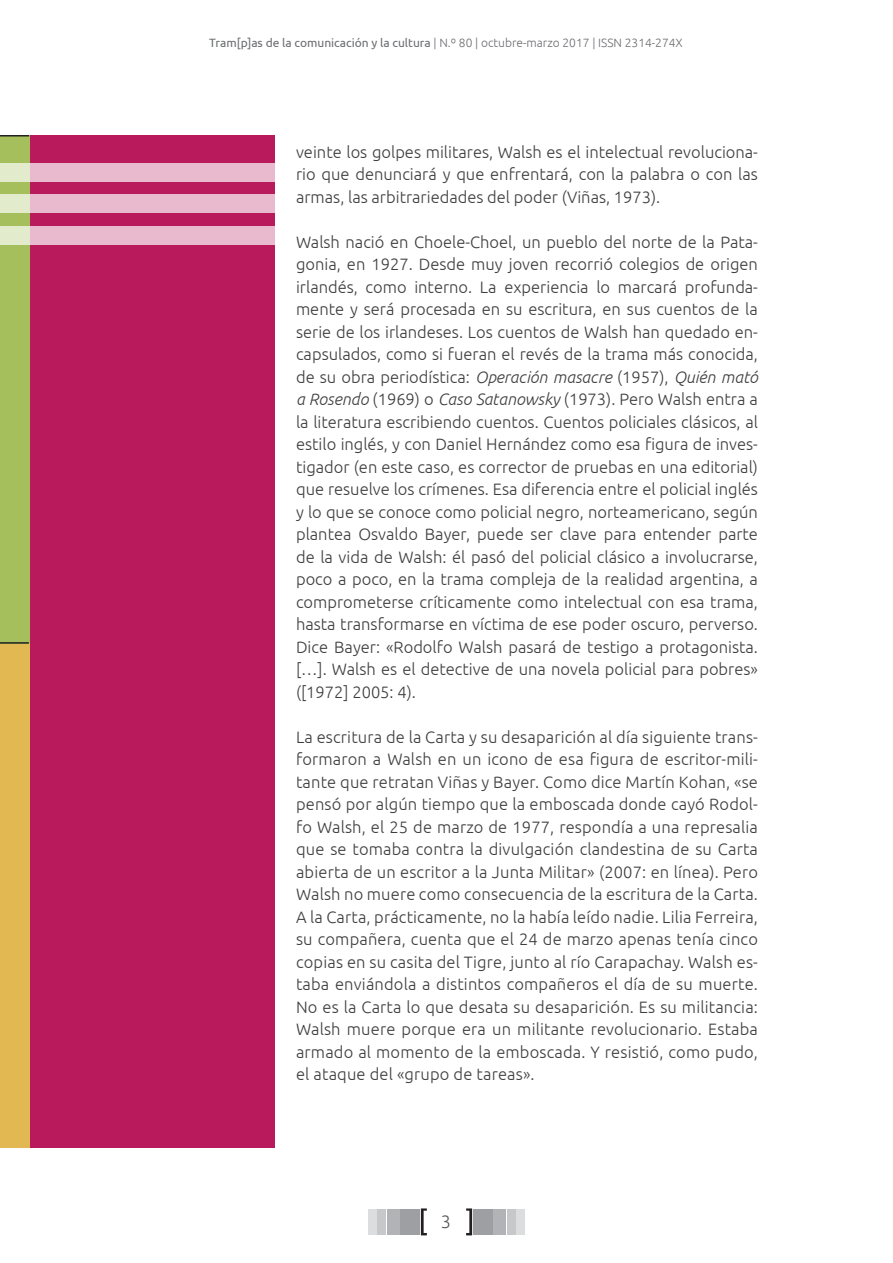
<style>
.page{position:relative;width:893px;height:1263px;background:#fff}
.page>*{position:absolute;margin:0;border:0;box-sizing:border-box;transform-origin:0 0}
.mail_autor_ficha{font:300 18px "Ubuntu";color:#57585a}
.txt_principal{font:300 16.5px/22.5px "Ubuntu";color:#3e3e3f;text-align:justify}
.t1{font:300 12px "Ubuntu";color:#6c6d70}
.s1{font-weight:400}
.s2{font-style:italic}
</style>
<div class="page">
<div style="left:369px;top:1209px;width:8px;height:25px;background:#dcdddf"></div>
<div style="left:516px;top:1209px;width:8px;height:25px;background:#dcdddf"></div>
<div style="left:378px;top:1209px;width:8px;height:25px;background:#c7c8ca"></div>
<div style="left:507px;top:1209px;width:8px;height:25px;background:#c7c8ca"></div>
<div style="left:387px;top:1209px;width:13px;height:25px;background:#b2b3b7"></div>
<div style="left:493px;top:1209px;width:13px;height:25px;background:#b2b3b7"></div>
<div style="left:400px;top:1209px;width:20px;height:25px;background:#9d9fa2"></div>
<div style="left:473px;top:1209px;width:20px;height:25px;background:#9d9fa2"></div>
<svg style="left:421px;top:1208px;width:6px;height:27px"></svg>
<svg style="left:466px;top:1208px;width:6px;height:27px"></svg>
<div style="left:29px;top:135px;width:246px;height:1012px;background:#b91a5c"></div>
<div style="left:0;top:135px;width:29px;height:508px;background:#a5bf5c"></div>
<div style="left:0;top:644px;width:29px;height:503px;background:#e2b852"></div>
<hr style="left:0;top:135px;width:29px;height:2px;background:#231f20">
<hr style="left:0;top:642px;width:29px;height:2px;background:#231f20">
<svg style="left:0;top:163px;width:275px;height:19px;background:#e8becd"></svg>
<svg style="left:0;top:194px;width:275px;height:19px;background:#e8becd"></svg>
<svg style="left:0;top:226px;width:275px;height:19px;background:#e8becd"></svg>
<p class="t1" style="left:209px;top:36px;width:475px"><span class="s1">Tram[p]as de la comunicación y la cultura</span> | N.º 80 | octubre-marzo 2017 | ISSN 2314-274X</p>
<p class="txt_principal" style="left:296px;top:140px;width:463px">veinte los golpes militares, Walsh es el intelectual revoluciona&shy;rio que denunciará y que enfrentará, con la palabra o con las armas, las arbitrariedades del poder (Viñas, 1973).</p>
<p class="txt_principal" style="left:296px;top:230px;width:463px">Walsh nació en Choele-Choel, un pueblo del norte de la Pata&shy;gonia, en 1927. Desde muy joven recorrió colegios de origen irlandés, como interno. La experiencia lo marcará profunda&shy;mente y será procesada en su escritura, en sus cuentos de la serie de los irlandeses. Los cuentos de Walsh han quedado en&shy;capsulados, como si fueran el revés de la trama más conocida, de su obra periodística: <span class="s2">Operación masacre</span> (1957), <span class="s2">Quién mató a Rosendo</span> (1969) o <span class="s2">Caso Satanowsky</span> (1973). Pero Walsh entra a la literatura escribiendo cuentos. Cuentos policiales clásicos, al estilo inglés, y con Daniel Hernández como esa figura de inves&shy;tigador (en este caso, es corrector de pruebas en una editorial) que resuelve los crímenes. Esa diferencia entre el policial inglés y lo que se conoce como policial negro, norteamericano, según plantea Osvaldo Bayer, puede ser clave para entender parte de la vida de Walsh: él pasó del policial clásico a involucrarse, poco a poco, en la trama compleja de la realidad argentina, a comprometerse críticamente como intelectual con esa trama, hasta transformarse en víctima de ese poder oscuro, perverso.<br>Dice Bayer: «Rodolfo Walsh pasará de testigo a protagonista. […]. Walsh es el detective de una novela policial para pobres» ([1972] 2005: 4).</p>
<p class="txt_principal" style="left:296px;top:725px;width:463px">La escritura de la Carta y su desaparición al día siguiente trans&shy;formaron a Walsh en un icono de esa figura de escritor-mili&shy;tante que retratan Viñas y Bayer. Como dice Martín Kohan, «se pensó por algún tiempo que la emboscada donde cayó Rodol&shy;fo Walsh, el 25 de marzo de 1977, respondía a una represalia que se tomaba contra la divulgación clandestina de su Carta abierta de un escritor a la Junta Militar» (2007: en línea). Pero Walsh no muere como consecuencia de la escritura de la Carta.<br>A la Carta, prácticamente, no la había leído nadie. Lilia Ferreira, su compañera, cuenta que el 24 de marzo apenas tenía cinco copias en su casita del Tigre, junto al río Carapachay. Walsh es&shy;taba enviándola a distintos compañeros el día de su muerte.<br>No es la Carta lo que desata su desaparición. Es su militancia:<br>Walsh muere porque era un militante revolucionario. Estaba armado al momento de la emboscada. Y resistió, como pudo, el ataque del «grupo de tareas».</p>
<p class="mail_autor_ficha" style="left:441px;top:1211px;width:12px">3</p>
</div>
